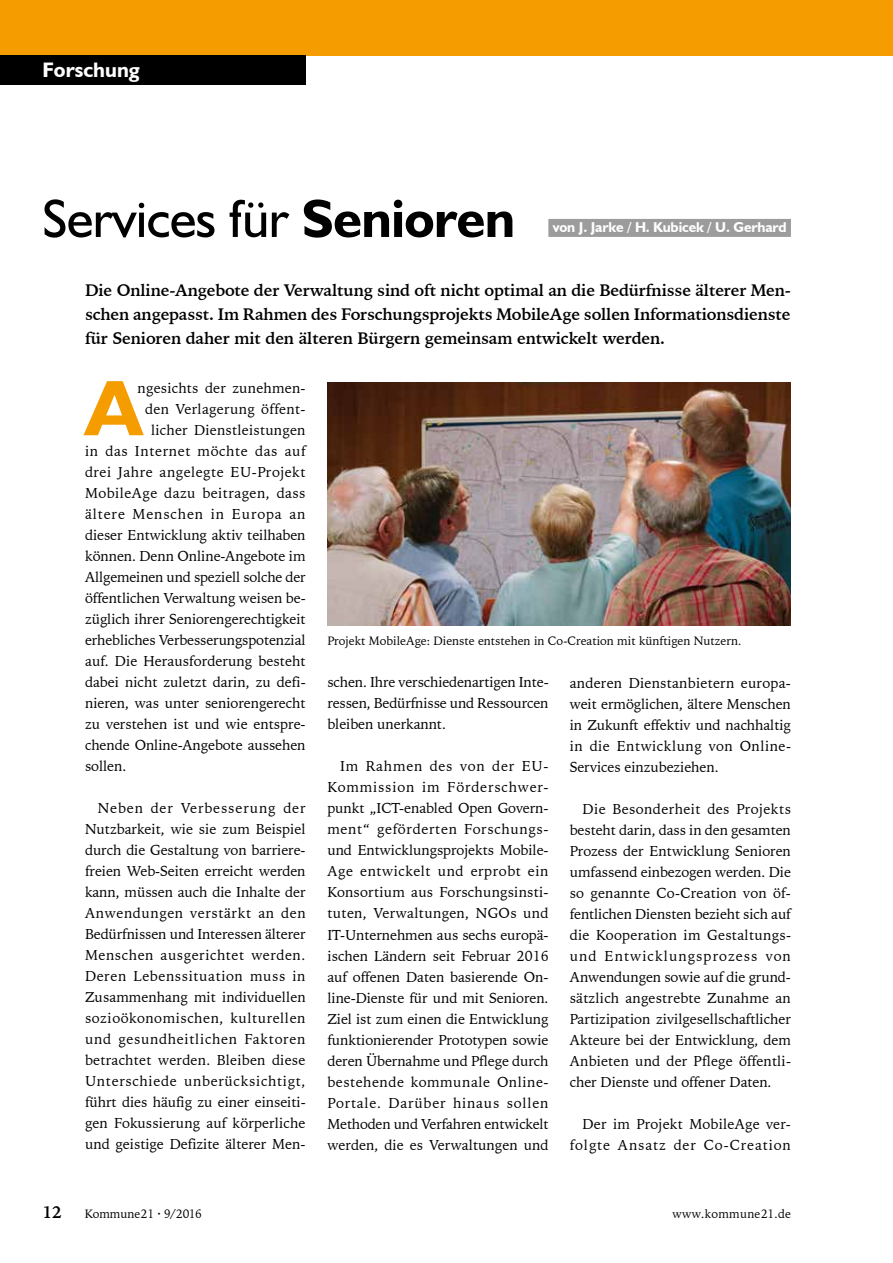
<style>
.page{position:relative;width:893px;height:1263px;background:#fff}
.page>*{position:absolute;margin:0;border:0;box-sizing:border-box;transform-origin:0 0}
.t1{font:700 79.2px "Humanist 521 BT";color:#f59c00}
.t2{font:54px "Humanist 521 BT";letter-spacing:-.01em;color:#000}
.t3{font:700 21px "Humanist 521 BT";color:#fff}
.t4{font:700 16.5px/24px "Iowan Old Style BT";letter-spacing:-.01em;color:#000;text-align:justify}
.t5{font:14.25px/21px "Iowan Old Style BT";color:#000;text-align:justify}
.t6{font:14.25px/21px "Iowan Old Style BT";letter-spacing:.06em;color:#000;text-align:right}
.t7{font:700 14.25px "Humanist 521 BT";letter-spacing:-.01em;color:#fff}
.t8{font:14.25px "Iowan Old Style BT";letter-spacing:.035em;color:#000}
.t9{font:14.25px "Iowan Old Style BT";letter-spacing:.03em;color:#000}
.t10{font:14.25px "Iowan Old Style BT";letter-spacing:.045em;color:#000}
.t11{font:14.25px "Iowan Old Style BT";letter-spacing:.02em;color:#000}
.t12{font:12px "Iowan Old Style BT";color:#000}
.t13{font:12px "Iowan Old Style BT";letter-spacing:.02em;color:#000}
.s1{font-weight:700}
</style>
<div class="page">
<div style="left:0;top:0;width:893px;height:55px;background:#f59c00"></div>
<div style="left:0;top:55px;width:306px;height:30px;background:#000"></div>
<div style="left:548px;top:219px;width:243px;height:18px;background:#9d9c9c"></div>
<img style="left:327px;top:383px;width:464px;height:242px">
<h3 class="t3" style="left:43px;top:57px;width:99px">Forschung</h3>
<h2 class="t2" style="left:43px;top:185px;width:474px">Services für <span class="s1">Senioren</span></h2>
<p class="t7" style="left:553px;top:218px;width:235px">von J. Jarke / H. Kubicek / U. Gerhard</p>
<p class="t4" style="left:85px;top:278px;width:707px">Die Online-Angebote der Verwaltung sind oft nicht optimal an die Bedürfnisse älterer Men&shy;schen angepasst. Im Rahmen des Forschungsprojekts MobileAge sollen Informationsdienste für Senioren daher mit den älteren Bürgern gemeinsam entwickelt werden.</p>
<h1 class="t1" style="left:85px;top:359px;width:59px">A</h1>
<p class="t5" style="left:138px;top:378px;width:169px">ngesichts der zunehmen-</p>
<p class="t11" style="left:145px;top:400px;width:162px">den Verlagerung öffent-</p>
<p class="t5" style="left:151px;top:420px;width:156px">licher Dienstleistungen</p>
<p class="t10" style="left:85px;top:442px;width:222px">in das Internet möchte das auf</p>
<p class="t8" style="left:85px;top:463px;width:222px">drei Jahre angelegte EU-Projekt</p>
<p class="t9" style="left:85px;top:484px;width:222px">MobileAge dazu beitragen, dass</p>
<p class="t6" style="left:85px;top:504px;width:222px">ältere Menschen in Europa an</p>
<p class="t5" style="left:85px;top:525px;width:222px">dieser Entwicklung aktiv teilhaben</p>
<p class="t5" style="left:85px;top:546px;width:222px">können. Denn Online-Angebote im</p>
<p class="t5" style="left:85px;top:567px;width:222px">Allgemeinen und speziell solche der</p>
<p class="t5" style="left:85px;top:588px;width:222px">öffentlichen Verwaltung weisen be-</p>
<p class="t5" style="left:85px;top:609px;width:222px">züglich ihrer Seniorengerechtigkeit</p>
<p class="t5" style="left:85px;top:630px;width:222px">erhebliches Verbesserungspotenzial</p>
<p class="t5" style="left:85px;top:651px;width:222px">auf. Die Herausforderung besteht</p>
<p class="t5" style="left:85px;top:672px;width:222px">dabei nicht zuletzt darin, zu defi-</p>
<p class="t5" style="left:85px;top:693px;width:222px">nieren, was unter seniorengerecht</p>
<p class="t5" style="left:85px;top:714px;width:222px">zu verstehen ist und wie entspre-</p>
<p class="t5" style="left:85px;top:735px;width:222px">chende Online-Angebote aussehen</p>
<p class="t5" style="left:85px;top:756px;width:43px">sollen.</p>
<p class="t5" style="left:85px;top:798px;width:222px;text-indent:13px">Neben der Verbesserung der Nutzbarkeit, wie sie zum Beispiel durch die Gestaltung von barriere&shy;freien Web-Seiten erreicht werden kann, müssen auch die Inhalte der Anwendungen verstärkt an den Bedürfnissen und Interessen älterer Menschen ausgerichtet werden.<br>Deren Lebenssituation muss in Zusammenhang mit individuellen sozioökonomischen, kulturellen und gesundheitlichen Faktoren betrachtet werden. Bleiben diese Unterschiede unberücksichtigt, führt dies häufig zu einer einseiti&shy;gen Fokussierung auf körperliche und geistige Defizite älterer Men-</p>
<p class="t12" style="left:327px;top:633px;width:415px">Projekt MobileAge: Dienste entstehen in Co-Creation mit künftigen Nutzern.</p>
<p class="t5" style="left:327px;top:672px;width:223px">schen. Ihre verschiedenartigen Inte&shy;ressen, Bedürfnisse und Ressourcen bleiben unerkannt.</p>
<p class="t5" style="left:327px;top:756px;width:223px;text-indent:13px">Im Rahmen des von der EU-Kommission im Förderschwer&shy;punkt „ICT-enabled Open Govern&shy;ment“ geförderten Forschungs&shy;und Entwicklungsprojekts Mobile-Age entwickelt und erprobt ein Konsortium aus Forschungsinsti&shy;tuten, Verwaltungen, NGOs und IT-Unternehmen aus sechs europä&shy;ischen Ländern seit Februar 2016 auf offenen Daten basierende On&shy;line-Dienste für und mit Senioren.<br>Ziel ist zum einen die Entwicklung funktionierender Prototypen sowie deren Übernahme und Pflege durch bestehende kommunale Online-Portale. Darüber hinaus sollen Methoden und Verfahren entwickelt werden, die es Verwaltungen und</p>
<p class="t5" style="left:570px;top:672px;width:223px">anderen Dienstanbietern europa&shy;weit ermöglichen, ältere Menschen in Zukunft effektiv und nachhaltig in die Entwicklung von Online-Services einzubeziehen.</p>
<p class="t5" style="left:570px;top:798px;width:223px;text-indent:13px">Die Besonderheit des Projekts besteht darin, dass in den gesamten Prozess der Entwicklung Senioren umfassend einbezogen werden. Die so genannte Co-Creation von öf&shy;fentlichen Diensten bezieht sich auf die Kooperation im Gestaltungs&shy;und Entwicklungsprozess von Anwendungen sowie auf die grund&shy;sätzlich angestrebte Zunahme an Partizipation zivilgesellschaftlicher Akteure bei der Entwicklung, dem Anbieten und der Pflege öffentli&shy;cher Dienste und offener Daten.</p>
<p class="t6" style="left:570px;top:1113px;width:223px">Der im Projekt MobileAge ver&shy;folgte Ansatz der Co-Creation</p>
<p class="t4" style="left:43px;top:1200px;width:21px">12</p>
<p class="t12" style="left:85px;top:1206px;width:118px">Kommune21 · 9/2016</p>
<p class="t13" style="left:673px;top:1206px;width:120px">www.kommune21.de</p>
</div>
